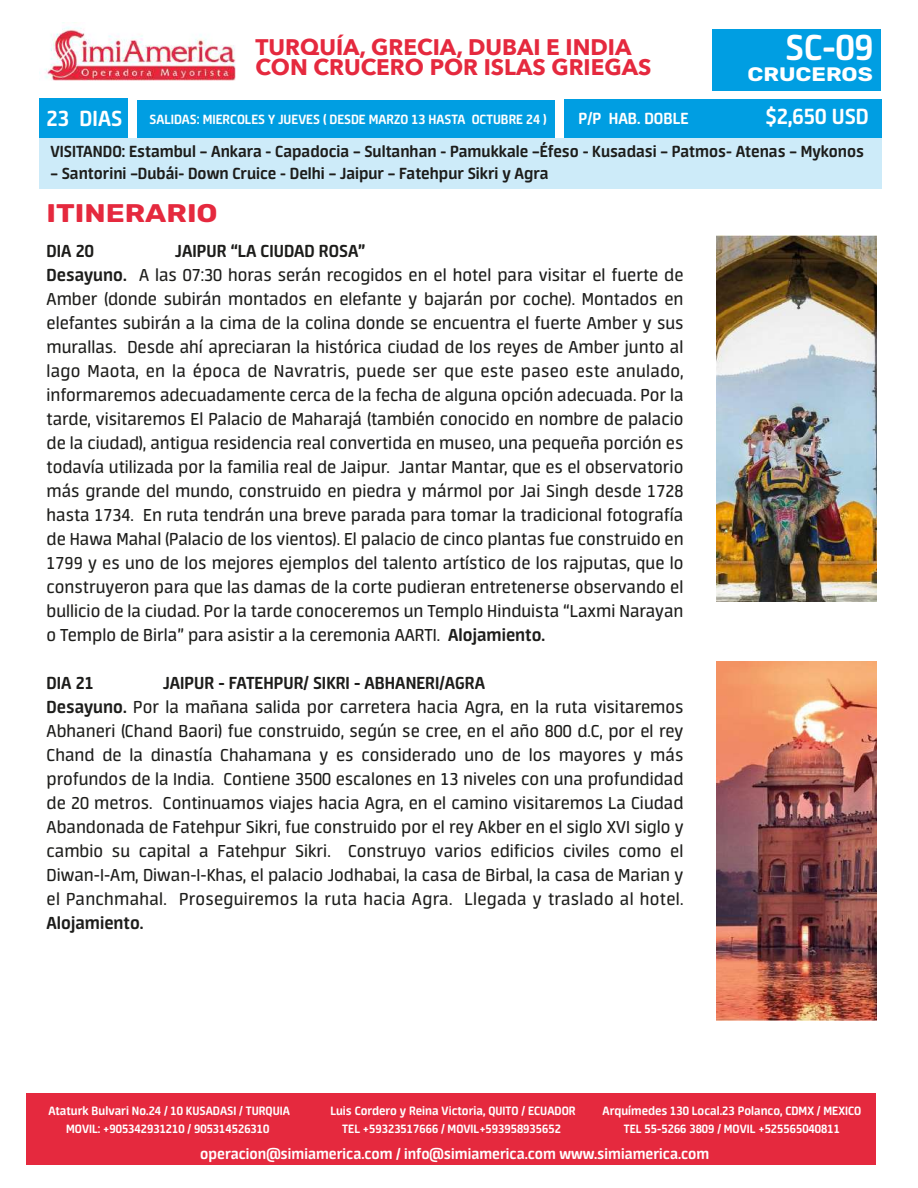
<style>
.page{position:relative;width:918px;height:1188px;background:#fff}
.page>*{position:absolute;margin:0;border:0;box-sizing:border-box;transform-origin:0 0}
.t1{font:700 40.5px "Neuron";color:#fff}
.t2{font:300 25.5px "Rubik";color:#e5293e;scale:1.16 1}
.t3{font:700 24.45px "Neuron";color:#fff}
.t4{font:700 22.5px/19.5px "Avenir Next";color:#e5293e}
.t5{font:19.5px/24px "Neuron";color:#1d1d1b}
.t6{font:700 19.5px "Neuron";color:#1d1d1b}
.t7{font:300 19.5px "Rubik";color:#fff;scale:1.16 1}
.t8{font:700 18px "Neuron";color:#1d1d1b}
.t9{font:700 18px "Neuron";color:#fff}
.t10{font:700 16.5px "Neuron";color:#fff}
.t11{font:700 15px "Neuron";color:#fff}
.t12{font:700 13.5px/18px "Neuron";color:#fff;text-align:center}
.s1{font-size:24.45px}
.s2{font-weight:700}
</style>
<div class="page">
<div style="left:27px;top:1093px;width:849px;height:72px;background:#e5293e"></div>
<div style="left:39px;top:138px;width:843px;height:51px;background:#cdebf9"></div>
<img style="left:39px;top:22px;width:197px;height:59px">
<div style="left:137px;top:100px;width:418px;height:38px;background:#009ee2"></div>
<div style="left:39px;top:99px;width:89px;height:39px;background:#009ee2"></div>
<div style="left:564px;top:99px;width:318px;height:39px;background:#009ee2"></div>
<div style="left:713px;top:30px;width:168px;height:61px;background:#009ee2"></div>
<img style="left:717px;top:662px;width:159px;height:359px">
<img style="left:717px;top:235px;width:160px;height:367px">
<p class="t4" style="left:256px;top:37px;width:397px">TURQUÍA, GRECIA, DUBAI E INDIA<br>CON CRUCERO POR ISLAS GRIEGAS</p>
<p class="t11" style="left:47px;top:111px;width:502px"><span class="s1">23 DIAS</span> SALIDAS: MIERCOLES Y JUEVES ( DESDE MARZO 13 HASTA OCTUBRE 24 )</p>
<p class="t9" style="left:579px;top:109px;width:111px">P/P HAB. DOBLE</p>
<h1 class="t1" style="left:786px;top:25px;width:89px">SC-09</h1>
<p class="t7" style="left:748px;top:60px;width:109px">CRUCEROS</p>
<p class="t3" style="left:765px;top:103px;width:105px">$2,650 USD</p>
<p class="t8" style="left:50px;top:142px;width:815px">VISITANDO: Estambul – Ankara - Capadocia – Sultanhan - Pamukkale –Éfeso - Kusadasi – Patmos- Atenas – Mykonos</p>
<p class="t8" style="left:50px;top:163px;width:500px">– Santorini –Dubái- Down Cruice - Delhi – Jaipur – Fatehpur Sikri y Agra</p>
<h2 class="t2" style="left:47px;top:195px;width:149px">ITINERARIO</h2>
<p class="t5" style="left:47px;top:239px;width:639px;text-indent:129px"><span class="s2">JAIPUR “LA CIUDAD ROSA”<br>Desayuno.</span> A las 07:30 horas serán recogidos en el hotel para visitar el fuerte de Amber (donde subirán montados en elefante y bajarán por coche). Montados en elefantes subirán a la cima de la colina donde se encuentra el fuerte Amber y sus murallas. Desde ahí apreciaran la histórica ciudad de los reyes de Amber junto al lago Maota, en la época de Navratris, puede ser que este paseo este anulado, informaremos adecuadamente cerca de la fecha de alguna opción adecuada. Por la tarde, visitaremos El Palacio de Maharajá (también conocido en nombre de palacio de la ciudad), antigua residencia real convertida en museo, una pequeña porción es todavía utilizada por la familia real de Jaipur. Jantar Mantar, que es el observatorio más grande del mundo, construido en piedra y mármol por Jai Singh desde 1728 hasta 1734. En ruta tendrán una breve parada para tomar la tradicional fotografía de Hawa Mahal (Palacio de los vientos). El palacio de cinco plantas fue construido en 1799 y es uno de los mejores ejemplos del talento artístico de los rajputas, que lo construyeron para que las damas de la corte pudieran entretenerse observando el bullicio de la ciudad. Por la tarde conoceremos un Templo Hinduista “Laxmi Narayan o Templo de Birla” para asistir a la ceremonia AARTI. <span class="s2">Alojamiento.</span></p>
<p class="t6" style="left:47px;top:672px;width:49px">DIA 21</p>
<p class="t6" style="left:47px;top:240px;width:49px">DIA 20</p>
<p class="t5" style="left:47px;top:671px;width:638px;text-indent:117px"><span class="s2">JAIPUR - FATEHPUR/ SIKRI - ABHANERI/AGRA<br>Desayuno.</span> Por la mañana salida por carretera hacia Agra, en la ruta visitaremos Abhaneri (Chand Baori) fue construido, según se cree, en el año 800 d.C, por el rey Chand de la dinastía Chahamana y es considerado uno de los mayores y más profundos de la India. Contiene 3500 escalones en 13 niveles con una profundidad de 20 metros. Continuamos viajes hacia Agra, en el camino visitaremos La Ciudad Abandonada de Fatehpur Sikri, fue construido por el rey Akber en el siglo XVI siglo y cambio su capital a Fatehpur Sikri. Construyo varios edificios civiles como el Diwan-I-Am, Diwan-I-Khas, el palacio Jodhabai, la casa de Birbal, la casa de Marian y el Panchmahal. Proseguiremos la ruta hacia Agra. Llegada y traslado al hotel.</p>
<p class="t6" style="left:47px;top:912px;width:98px">Alojamiento.</p>
<p class="t12" style="left:48px;top:1102px;width:243px">Ataturk Bulvari No.24 / 10 KUSADASI / TURQUIA<br>MOVIL: +905342931210 / 905314526310</p>
<p class="t12" style="left:330px;top:1102px;width:247px">Luis Cordero y Reina Victoria, QUITO / ECUADOR<br>TEL +59323517666 / MOVIL+593958935652</p>
<p class="t12" style="left:603px;top:1102px;width:260px">Arquímedes 130 Local.23 Polanco, CDMX / MEXICO<br>TEL 55-5266 3809 / MOVIL +525565040811</p>
<p class="t10" style="left:200px;top:1145px;width:511px">operacion@simiamerica.com / info@simiamerica.com www.simiamerica.com</p>
</div>
